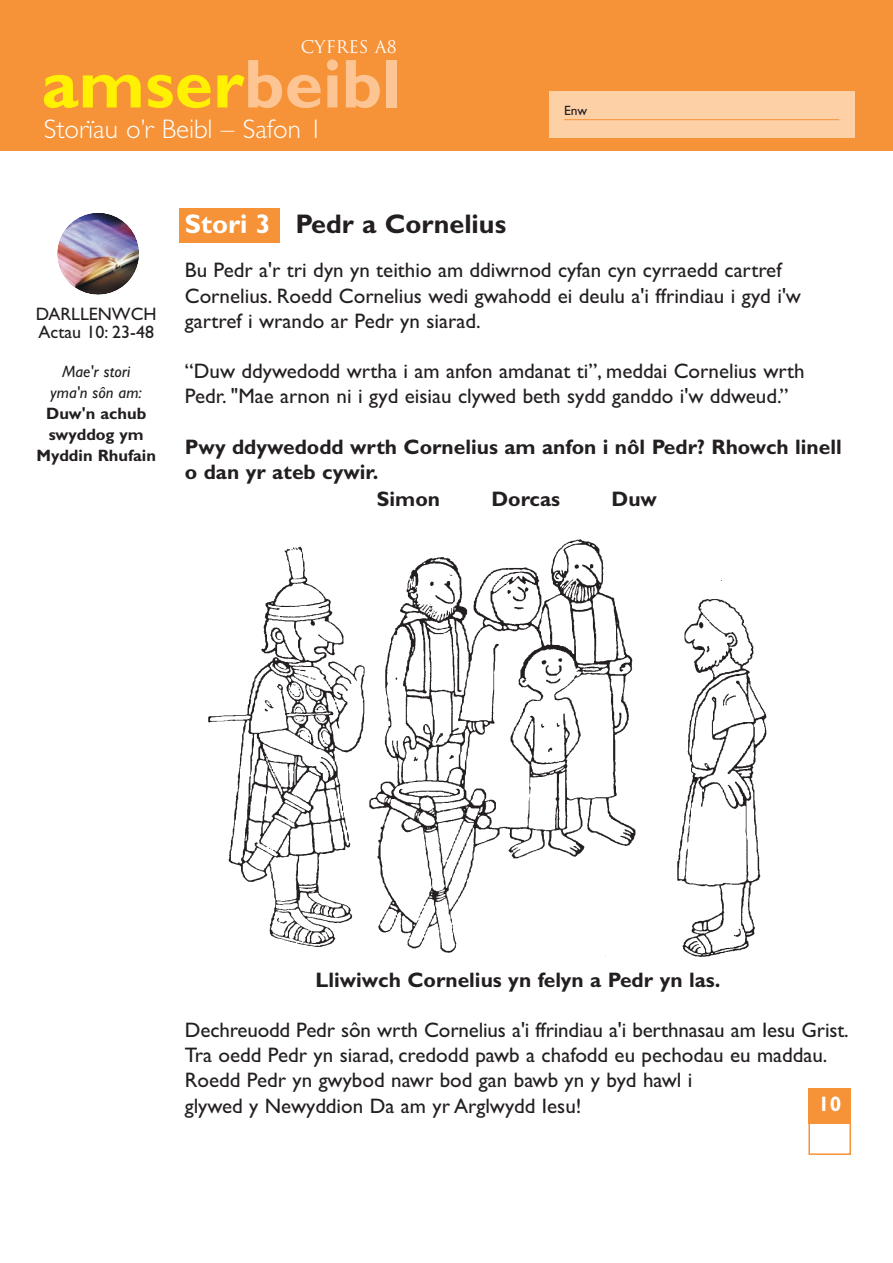
<style>
.page{position:relative;width:893px;height:1263px;background:#fff}
.page>*{position:absolute;margin:0;border:0;box-sizing:border-box;transform-origin:0 0}
.t1{font:700 69.45px "Gill Sans";color:#fff101}
.t2{font:300 27px "Gill Sans";color:#fff}
.t3{font:700 27px "Gill Sans";color:#231f20}
.t4{font:21px/25.2px "Gill Sans";color:#231f20}
.t5{font:700 21px/25.3px "Gill Sans";color:#231f20}
.t6{font:700 21px "Gill Sans";color:#fff}
.t7{font:18px/18px "Gill Sans";color:#231f20}
.t8{font:16.95px "Trajan";color:#fff}
.t9{font:700 16.5px/21px "Gill Sans";color:#231f20;text-align:center}
.t10{font:italic 16.5px/21px "Gill Sans";color:#231f20;text-align:center}
.t11{font:13.5px "Gill Sans";color:#231f20}
.s1{color:#fcc593}
.s2{color:#fff}
</style>
<div class="page">
<img style="left:57px;top:213px;width:82px;height:82px">
<div style="left:179px;top:209px;width:100px;height:34px;background:#f69238"></div>
<img style="left:208px;top:539px;width:559px;height:418px">
<div style="left:808px;top:1122px;width:43px;height:33px;border:2px solid #f69238"></div>
<div style="left:808px;top:1088px;width:43px;height:36px;background:#f69238"></div>
<div style="left:0;top:0;width:892px;height:151px;background:#f69238"></div>
<div style="left:549px;top:91px;width:305px;height:47px;background:#fdd0a6"></div>
<hr style="left:564px;top:119px;width:275px;height:1px;background:#f69238">
<p class="t8" style="left:301px;top:37px;width:98px">CYFRes A8</p>
<h1 class="t1" style="left:42px;top:60px;width:360px">amser<span class="s1">beibl</span></h1>
<p class="t2" style="left:44px;top:119px;width:280px">Storïau o’r Beibl – Safon 1</p>
<p class="t11" style="left:564px;top:106px;width:25px">Enw</p>
<p class="t7" style="left:36px;top:307px;width:122px">DARLLENWCH<br>Actau 10: 23-48</p>
<p class="t10" style="left:51px;top:363px;width:93px">Mae'r stori yma'n sôn am:</p>
<p class="t9" style="left:37px;top:405px;width:121px">Duw'n achub swyddog ym<br>Myddin Rhufain</p>
<p class="t3" style="left:185px;top:214px;width:323px"><span class="s2">Stori 3</span> Pedr a Cornelius</p>
<p class="t4" style="left:185px;top:260px;width:618px">Bu Pedr a'r tri dyn yn teithio am ddiwrnod cyfan cyn cyrraedd cartref<br>Cornelius. Roedd Cornelius wedi gwahodd ei deulu a'i ffrindiau i gyd i'w gartref i wrando ar Pedr yn siarad.</p>
<p class="t4" style="left:185px;top:361px;width:621px">“Duw ddywedodd wrtha i am anfon amdanat ti”, meddai Cornelius wrth<br>Pedr. "Mae arnon ni i gyd eisiau clywed beth sydd ganddo i'w ddweud.”</p>
<p class="t5" style="left:185px;top:436px;width:658px">Pwy ddywedodd wrth Cornelius am anfon i nôl Pedr? Rhowch linell o dan yr ateb cywir.</p>
<p class="t5" style="left:377px;top:489px;width:65px">Simon</p>
<p class="t5" style="left:491px;top:489px;width:70px">Dorcas</p>
<p class="t5" style="left:611px;top:489px;width:47px">Duw</p>
<p class="t5" style="left:315px;top:969px;width:407px">Lliwiwch Cornelius yn felyn a Pedr yn las.</p>
<p class="t4" style="left:185px;top:1020px;width:665px">Dechreuodd Pedr sôn wrth Cornelius a'i ffrindiau a'i berthnasau am Iesu Grist.<br>Tra oedd Pedr yn siarad, credodd pawb a chafodd eu pechodau eu maddau.<br>Roedd Pedr yn gwybod nawr bod gan bawb yn y byd hawl i<br>glywed y Newyddion Da am yr Arglwydd Iesu!</p>
<p class="t6" style="left:818px;top:1096px;width:25px">10</p>
</div>
